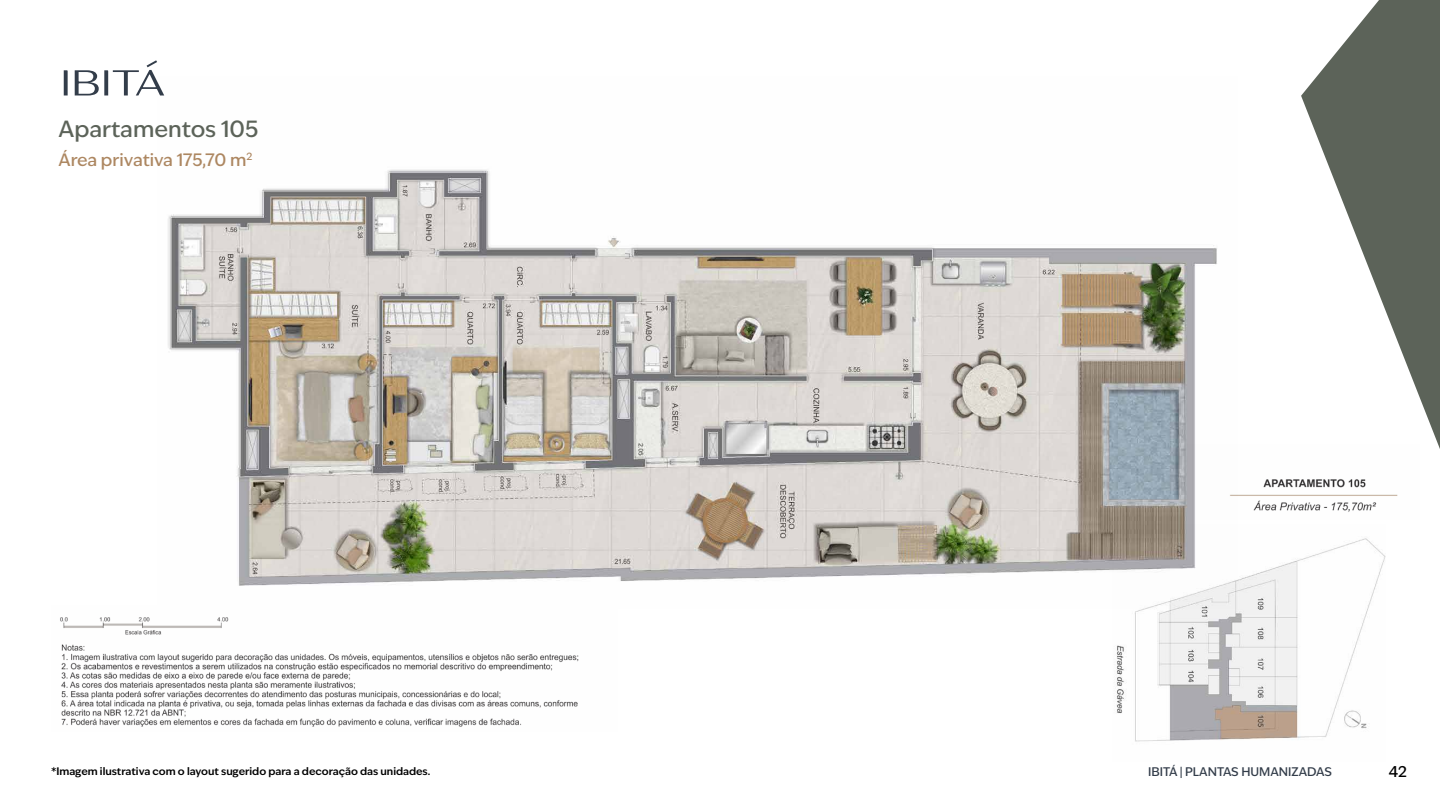
<style>
.page{position:relative;width:1440px;height:810px;background:#fff}
.page>*{position:absolute;margin:0;border:0;box-sizing:border-box;transform-origin:0 0}
.t1{font:500 22.5px "Ivy Epic";color:#5c6359}
.t2{font:500 17.25px "Ivy Epic";color:#ad8761}
.t3{font:500 15px "Ivy Epic";color:#000}
.t4{font:500 12px "Ivy Epic";color:#333d4a}
.t5{font:600 10.5px "Ivy Epic";color:#000}
</style>
<div class="page">
<img style="left:160px;top:95px;width:1057px;height:491px">
<img style="left:1112px;top:525px;width:273px;height:217px">
<img style="left:1183px;top:445px;width:215px;height:75px">
<img style="left:60px;top:617px;width:519px;height:110px">
<svg style="left:64px;top:70px;width:4px;height:25px"></svg>
<svg style="left:75px;top:60px;width:89px;height:35px"></svg>
<svg style="left:1301px;top:0;width:139px;height:449px;fill:#5c6359"></svg>
<h1 class="t1" style="left:58px;top:114px;width:201px">Apartamentos 105</h1>
<h2 class="t2" style="left:58px;top:148px;width:196px">Área privativa 175,70 m<sup>2</sup></h2>
<p class="t5" style="left:51px;top:764px;width:381px">*Imagem ilustrativa com o layout sugerido para a decoração das unidades.</p>
<p class="t4" style="left:1148px;top:764px;width:185px">IBITÁ | PLANTAS HUMANIZADAS</p>
<h3 class="t3" style="left:1389px;top:762px;width:20px">42</h3>
</div>
